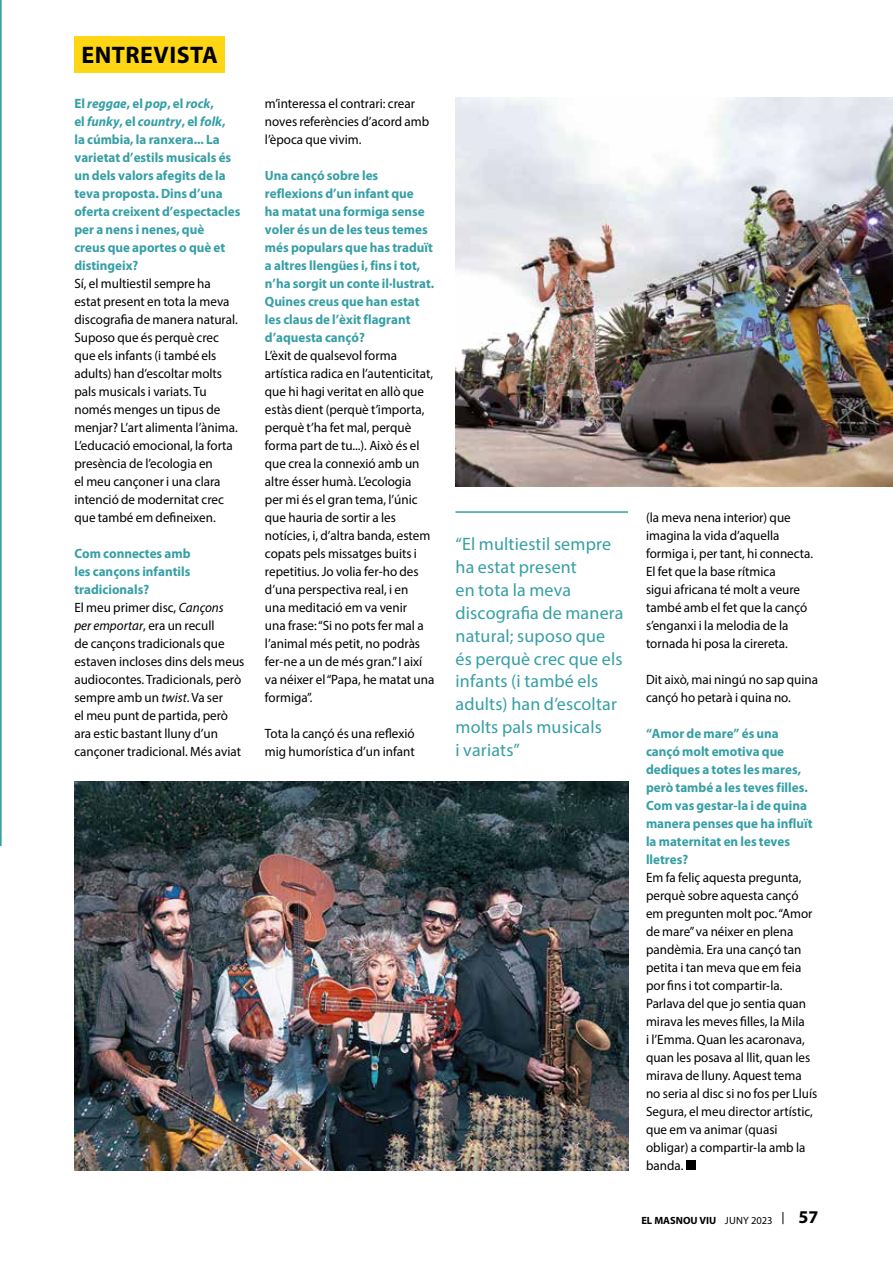
<style>
.page{position:relative;width:893px;height:1263px;background:#fff}
.page>*{position:absolute;margin:0;border:0;box-sizing:border-box;transform-origin:0 0}
.t1{font:700 24px "Myriad Pro";letter-spacing:.02em;color:#000}
.t2{font:18px/23px "Myriad Pro";letter-spacing:.01em;color:#369fa5}
.t3{font:700 18px "Myriad Pro";color:#000}
.t4{font:13.5px/18px "Myriad Pro";color:#000}
.t5{font:700 13.5px/18px "Myriad Pro";color:#369fa5}
.t6{font:700 10.5px "Myriad Pro";color:#000}
.s1{font-style:italic}
.s2{font-weight:700;color:#369fa5}
.s3{font-weight:400}
</style>
<div class="page">
<svg style="left:0;top:0;width:2px;height:846px;background:#5bb0b5"></svg>
<div style="left:74px;top:36px;width:151px;height:36px;background:#ffd613"></div>
<img style="left:74px;top:781px;width:554px;height:389px">
<hr style="left:455px;top:511px;width:173px;height:2px;background:#369fa5">
<div style="left:686px;top:1160px;width:10px;height:10px;background:#000"></div>
<img style="left:455px;top:98px;width:438px;height:388px">
<svg style="left:783px;top:1212px;width:1px;height:12px"></svg>
<h1 class="t1" style="left:81px;top:42px;width:138px">ENTREVISTA</h1>
<p class="t5" style="left:74px;top:95px;width:167px">El <span class="s1">reggae</span>, el <span class="s1">pop</span>, el <span class="s1">rock</span>,<br>el <span class="s1">funky</span>, el <span class="s1">country</span>, el <span class="s1">folk</span>,<br>la cúmbia, la ranxera... La varietat d’estils musicals és un dels valors afegits de la teva proposta. Dins d’una oferta creixent d’espectacles per a nens i nenes, què<br>creus que aportes o què et distingeix?</p>
<p class="t4" style="left:74px;top:274px;width:165px">Sí, el multiestil sempre ha estat present en tota la meva discografia de manera natural.<br>Suposo que és perquè crec que els infants (i també els adults) han d’escoltar molts pals musicals i variats. Tu només menges un tipus de menjar? L’art alimenta l’ànima.<br>L’educació emocional, la forta presència de l’ecologia en<br>el meu cançoner i una clara intenció de modernitat crec que també em defineixen.</p>
<p class="t4" style="left:74px;top:544px;width:172px"><span class="s2">Com connectes amb<br>les cançons infantils tradicionals?<br></span>El meu primer disc, <span class="s1">Cançons<br>per emportar</span>, era un recull<br>de cançons tradicionals que estaven incloses dins dels meus audiocontes. Tradicionals, però sempre amb un <span class="s1">twist</span>. Va ser<br>el meu punt de partida, però ara estic bastant lluny d’un cançoner tradicional. Més aviat</p>
<p class="t4" style="left:265px;top:94px;width:166px">m’interessa el contrari: crear noves referències d’acord amb l’època que vivim.</p>
<p class="t5" style="left:265px;top:166px;width:171px">Una cançó sobre les reflexions d’un infant que<br>ha matat una formiga sense voler és un de les teus temes més populars que has traduït a altres llengües i, fins i tot, n’ha sorgit un conte il·lustrat.<br>Quines creus que han estat les claus de l’èxit flagrant d’aquesta cançó?</p>
<p class="t4" style="left:265px;top:346px;width:171px">L’èxit de qualsevol forma artística radica en l’autenticitat, que hi hagi veritat en allò que estàs dient (perquè t’importa, perquè t’ha fet mal, perquè forma part de tu...). Això és el que crea la connexió amb un altre ésser humà. L’ecologia<br>per mi és el gran tema, l’únic que hauria de sortir a les notícies, i, d’altra banda, estem copats pels missatges buits i repetitius. Jo volia fer-ho des d’una perspectiva real, i en<br>una meditació em va venir<br>una frase: “Si no pots fer mal a l’animal més petit, no podràs fer-ne a un de més gran.” I així va néixer el “Papa, he matat una formiga”.</p>
<p class="t4" style="left:265px;top:724px;width:151px">Tota la cançó és una reflexió mig humorística d’un infant</p>
<h2 class="t2" style="left:455px;top:532px;width:170px">“El multiestil sempre ha estat present<br>en tota la meva discografia de manera natural; suposo que és perquè crec que els infants (i també els adults) han d’escoltar molts pals musicals<br>i variats”</h2>
<p class="t4" style="left:646px;top:508px;width:169px">(la meva nena interior) que imagina la vida d’aquella formiga i, per tant, hi connecta.<br>El fet que la base rítmica<br>sigui africana té molt a veure també amb el fet que la cançó s’enganxi i la melodia de la tornada hi posa la cirereta.</p>
<p class="t4" style="left:646px;top:670px;width:174px">Dit això, mai ningú no sap quina cançó ho petarà i quina no.</p>
<p class="t5" style="left:646px;top:725px;width:168px">“Amor de mare” és una cançó molt emotiva que dediques a totes les mares, però també a les teves filles.<br>Com vas gestar-la i de quina manera penses que ha influït la maternitat en les teves lletres?</p>
<p class="t4" style="left:646px;top:868px;width:173px">Em fa feliç aquesta pregunta, perquè sobre aquesta cançó em pregunten molt poc. “Amor de mare” va néixer en plena pandèmia. Era una cançó tan petita i tan meva que em feia por fins i tot compartir-la.<br>Parlava del que jo sentia quan mirava les meves filles, la Mila<br>i l’Emma. Quan les acaronava, quan les posava al llit, quan les mirava de lluny. Aquest tema no seria al disc si no fos per Lluís<br>Segura, el meu director artístic, que em va animar (quasi obligar) a compartir-la amb la banda.</p>
<p class="t6" style="left:641px;top:1215px;width:133px">EL MASNOU VIU <span class="s3">JUNY 2023</span></p>
<h2 class="t3" style="left:799px;top:1207px;width:21px">57</h2>
</div>
